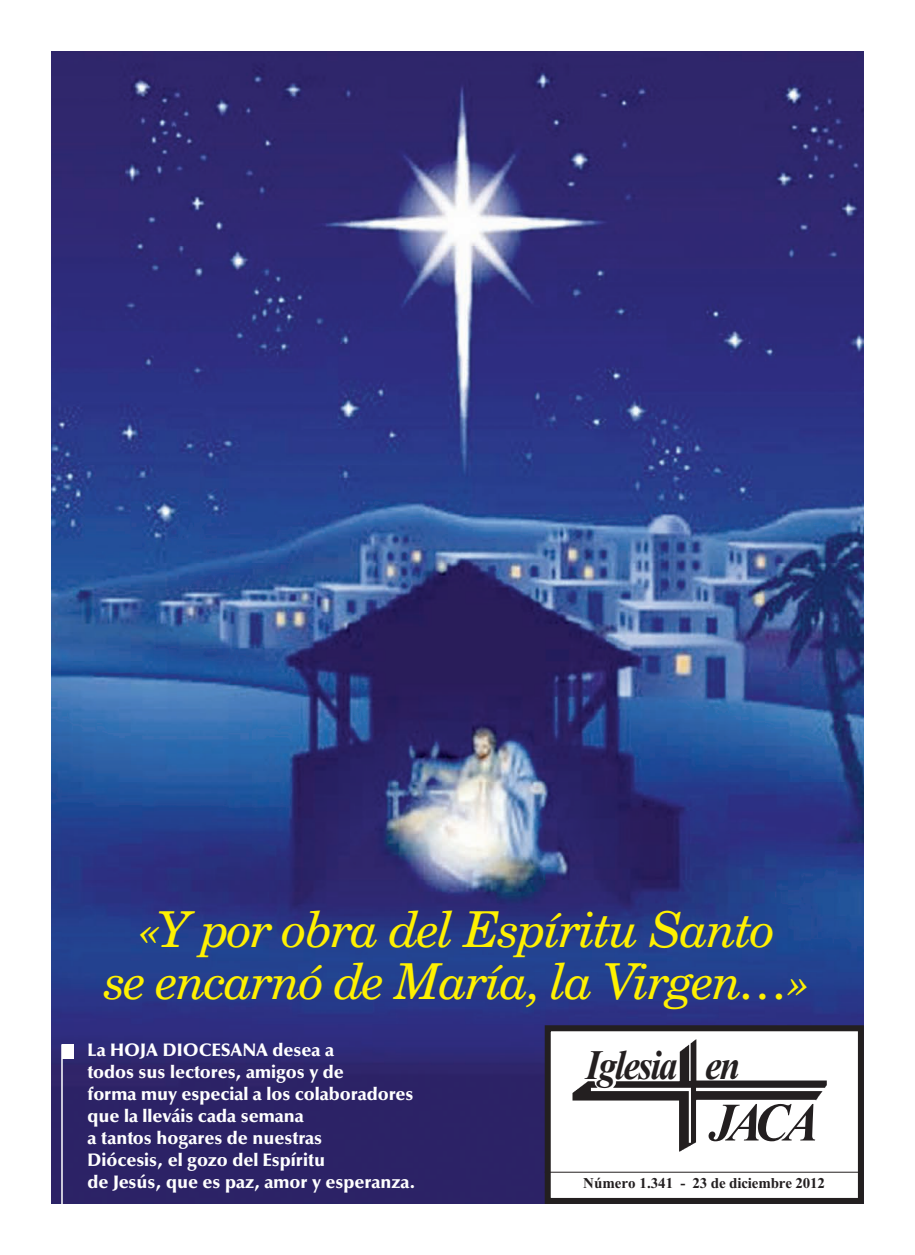
<style>
.page{position:relative;width:915px;height:1255px;background:#fff}
.page>*{position:absolute;margin:0;border:0;box-sizing:border-box;transform-origin:0 0}
.t1{font:italic 700 54px "Times New Roman";color:#231f20;scale:.95 1}
.t2{font:italic 49.5px/52.5px "New Century Schlbk";letter-spacing:-.04em;color:#fff101;text-align:center}
.t3{font:italic 700 42px "Times New Roman";letter-spacing:-.05em;color:#231f20;scale:.88 1}
.t4{font:900 18px/22px "Optima";color:#fff}
.t5{font:700 15px "Times New Roman";letter-spacing:-.01em;color:#231f20}
</style>
<div class="page">
<img style="left:51px;top:51px;width:812px;height:1152px">
<hr style="left:61px;top:1044px;width:2px;height:170px;background:#fff">
<div style="left:62px;top:1043px;width:11px;height:15px;background:#fff"></div>
<div style="left:547px;top:1028px;width:313px;height:172px;background:#fff"></div>
<img style="left:572px;top:1039px;width:255px;height:113px">
<div style="left:544px;top:1025px;width:319px;height:178px;border:6px solid #231f20"></div>
<hr style="left:544px;top:1171px;width:316px;height:1px;background:#231f20">
<p class="t2" style="left:104px;top:907px;width:706px">«Y por obra del Espíritu Santo<br>se encarnó de María, la Virgen…»</p>
<p class="t4" style="left:87px;top:1040px;width:329px">La HOJA DIOCESANA desea a<br>todos sus lectores, amigos y de<br>forma muy especial a los colaboradores que la lleváis cada semana<br>a tantos hogares de nuestras<br>Diócesis, el gozo del Espíritu<br>de Jesús, que es paz, amor y esperanza.</p>
<p class="t3" style="left:585px;top:1050px;width:177px">Iglesia en</p>
<p class="t1" style="left:708px;top:1103px;width:117px">JACA</p>
<p class="t5" style="left:583px;top:1178px;width:243px">Número 1.341 - 23 de diciembre 2012</p>
</div>
